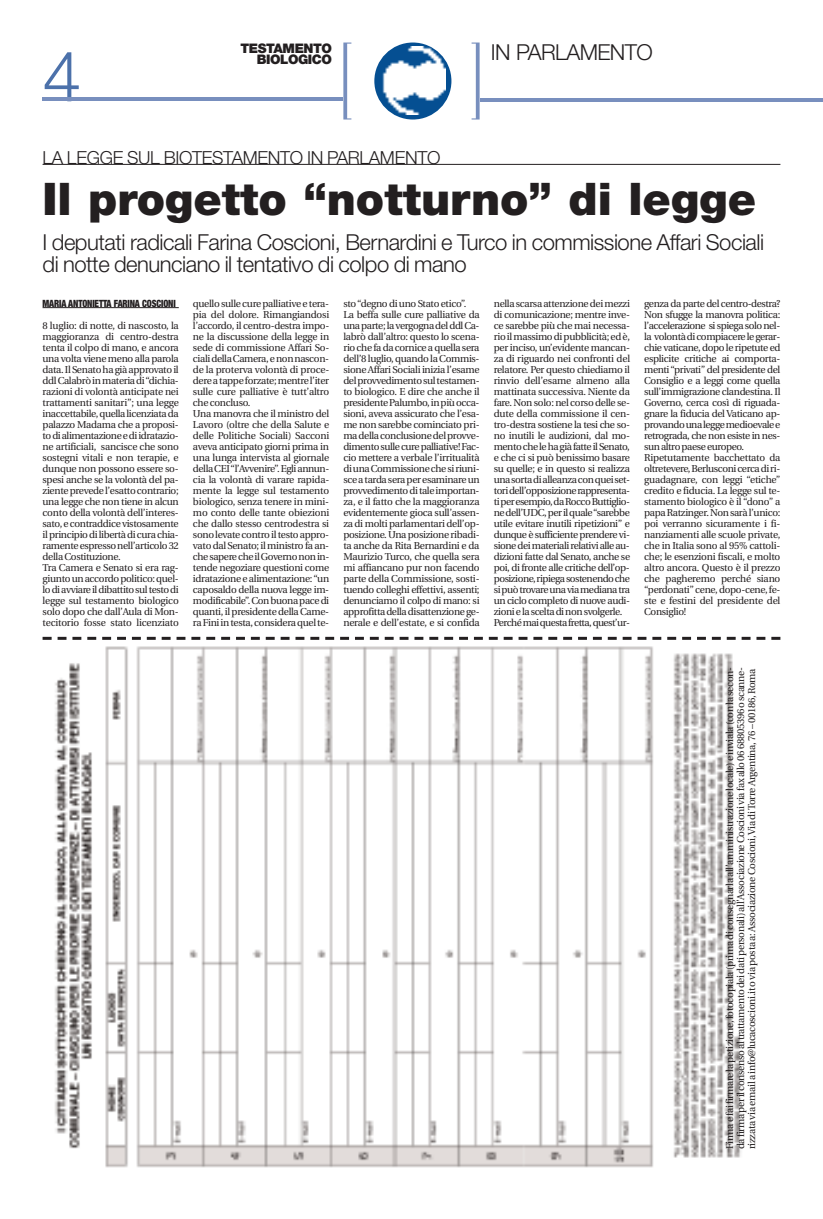
<style>
.page{position:relative;width:823px;height:1219px;background:#fff}
.page>*{position:absolute;margin:0;border:0;box-sizing:border-box;transform-origin:0 0}
.t1{font:300 70px "Helvetica Neue";color:#4c71aa}
.t2{font:900 45px "Helvetica Neue";color:#231f20}
.t3{font:300 22px/22px "Helvetica Neue";letter-spacing:-.02em;color:#231f20}
.t4{font:300 18px "Helvetica Neue";letter-spacing:-.015em;color:#231f20}
.t5{font:900 13.2px/10.8px "Helvetica Neue";letter-spacing:-.035em;color:#231f20;text-align:right}
.t6{font:10px/11px "Utopia";letter-spacing:-.03em;color:#231f20}
.t7{font:900 condensed 10px "Helvetica Neue";letter-spacing:-.015em;color:#231f20;scale:.9 1}
</style>
<div class="page">
<hr style="left:43px;top:98px;width:300px;height:3px;background:#788fbe">
<hr style="left:479px;top:98px;width:343px;height:3px;background:#788fbe">
<svg style="left:343px;top:43px;width:8px;height:77px"></svg>
<svg style="left:471px;top:43px;width:8px;height:77px"></svg>
<svg style="left:374px;top:43px;width:77px;height:77px"></svg>
<img style="left:381px;top:47px;width:64px;height:67px">
<img style="left:55px;top:646px;width:687px;height:522px">
<hr style="left:43px;top:307px;width:136px;height:1px;background:#231f20">
<hr style="left:43px;top:164px;width:737px;height:1px;background:#231f20">
<svg style="left:43px;top:637px;width:737px;height:3px"></svg>
<h1 class="t1" style="left:43px;top:51px;width:40px">4</h1>
<h3 class="t5" style="left:240px;top:44px;width:93px">TESTAMENTO<br>BIOLOGICO</h3>
<h3 class="t3" style="left:490px;top:43px;width:163px">IN PARLAMENTO</h3>
<h3 class="t4" style="left:43px;top:151px;width:399px">LA LEGGE SUL BIOTESTAMENTO IN PARLAMENTO</h3>
<h2 class="t2" style="left:43px;top:183px;width:714px">Il progetto “notturno” di legge</h2>
<h3 class="t3" style="left:43px;top:233px;width:722px">I deputati radicali Farina Coscioni, Bernardini e Turco in commissione Affari Sociali di notte denunciano il tentativo di colpo di mano</h3>
<p class="t7" style="left:43px;top:299px;width:149px">MARIA ANTONIETTA FARINA COSCIONI</p>
<p class="t6" style="left:43px;top:320px;width:138px">8 luglio: di notte, di nascosto, la maggioranza di centro-destra tenta il colpo di mano, e ancora una volta viene meno alla parola data. Il Senato ha già approvato il ddl Calabrò in materia di “dichia&shy;razioni di volontà anticipate nei trattamenti sanitari”; una legge inaccettabile, quella licenziata da palazzo Madama che a proposi&shy;to di alimentazione e di idratazio&shy;ne artificiali, sancisce che sono sostegni vitali e non terapie, e dunque non possono essere so&shy;spesi anche se la volontà del pa&shy;ziente prevede l’esatto contrario; una legge che non tiene in alcun conto della volontà dell’interes&shy;sato, e contraddice vistosamente il principio di libertà di cura chia&shy;ramente espresso nell’articolo 32 della Costituzione.<br>Tra Camera e Senato si era rag&shy;giunto un accordo politico: quel&shy;lo di avviare il dibattito sul testo di legge sul testamento biologico solo dopo che dall’Aula di Mon&shy;tecitorio fosse stato licenziato</p>
<p class="t6" style="left:193px;top:298px;width:138px">quello sulle cure palliative e tera&shy;pia del dolore. Rimangiandosi l’accordo, il centro-destra impo&shy;ne la discussione della legge in sede di commissione Affari So&shy;ciali della Camera, e non nascon&shy;de la proterva volontà di proce&shy;dere a tappe forzate; mentre l’iter sulle cure palliative è tutt’altro che concluso.<br>Una manovra che il ministro del<br>Lavoro (oltre che della Salute e delle Politiche Sociali) Sacconi aveva anticipato giorni prima in una lunga intervista al giornale della CEI “l’Avvenire”. Egli annun&shy;cia la volontà di varare rapida&shy;mente la legge sul testamento biologico, senza tenere in mini&shy;mo conto delle tante obiezioni che dallo stesso centrodestra si sono levate contro il testo appro&shy;vato dal Senato; il ministro fa an&shy;che sapere che il Governo non in&shy;tende negoziare questioni come idratazione e alimentazione: “un caposaldo della nuova legge im&shy;modificabile”. Con buona pace di quanti, il presidente della Came&shy;ra Fini in testa, considera quel te-</p>
<p class="t6" style="left:343px;top:298px;width:138px">sto “degno di uno Stato etico”.<br>La beffa sulle cure palliative da una parte; la vergogna del ddl Ca&shy;labrò dall’altro: questo lo scena&shy;rio che fa da cornice a quella sera dell’8 luglio, quando la Commis&shy;sione Affari Sociali inizia l’esame del provvedimento sul testamen&shy;to biologico. E dire che anche il presidente Palumbo, in più occa&shy;sioni, aveva assicurato che l’esa&shy;me non sarebbe cominciato pri&shy;ma della conclusione del provve&shy;dimento sulle cure palliative! Fac&shy;cio mettere a verbale l’irritualità di una Commissione che si riuni&shy;sce a tarda sera per esaminare un provvedimento di tale importan&shy;za, e il fatto che la maggioranza evidentemente gioca sull’assen&shy;za di molti parlamentari dell’op&shy;posizione. Una posizione ribadi&shy;ta anche da Rita Bernardini e da Maurizio Turco, che quella sera mi affiancano pur non facendo parte della Commissione, sosti&shy;tuendo colleghi effettivi, assenti; denunciamo il colpo di mano: si approfitta della disattenzione ge&shy;nerale e dell’estate, e si confida</p>
<p class="t6" style="left:493px;top:298px;width:138px">nella scarsa attenzione dei mezzi di comunicazione; mentre inve&shy;ce sarebbe più che mai necessa&shy;rio il massimo di pubblicità; ed è, per inciso, un’evidente mancan&shy;za di riguardo nei confronti del relatore. Per questo chiediamo il rinvio dell’esame almeno alla mattinata successiva. Niente da fare. Non solo: nel corso delle se&shy;dute della commissione il cen&shy;tro-destra sostiene la tesi che so&shy;no inutili le audizioni, dal mo&shy;mento che le ha già fatte il Senato, e che ci si può benissimo basare su quelle; e in questo si realizza una sorta di alleanza con quei set&shy;tori dell’opposizione rappresenta&shy;ti per esempio, da Rocco Buttiglio&shy;ne dell’UDC, per il quale “sarebbe utile evitare inutili ripetizioni” e dunque è sufficiente prendere vi&shy;sione dei materiali relativi alle au&shy;dizioni fatte dal Senato, anche se poi, di fronte alle critiche dell’op&shy;posizione, ripiega sostenendo che si può trovare una via mediana tra un ciclo completo di nuove audi&shy;zioni e la scelta di non svolgerle.<br>Perché mai questa fretta, quest’ur-</p>
<p class="t6" style="left:643px;top:298px;width:138px">genza da parte del centro-destra?<br>Non sfugge la manovra politica: l’accelerazione si spiega solo nel&shy;la volontà di compiacere le gerar&shy;chie vaticane, dopo le ripetute ed esplicite critiche ai comporta&shy;menti “privati” del presidente del<br>Consiglio e a leggi come quella sull’immigrazione clandestina. Il<br>Governo, cerca così di riguada&shy;gnare la fiducia del Vaticano ap&shy;provando una legge medioevale e retrograda, che non esiste in nes&shy;sun altro paese europeo.<br>Ripetutamente bacchettato da oltretevere, Berlusconi cerca di ri&shy;guadagnare, con leggi “etiche” credito e fiducia. La legge sul te&shy;stamento biologico è il “dono” a papa Ratzinger. Non sarà l’unico: poi verranno sicuramente i fi&shy;nanziamenti alle scuole private, che in Italia sono al 95% cattoli&shy;che; le esenzioni fiscali, e molto altro ancora. Questo è il prezzo che pagheremo perché siano “perdonati” cene, dopo-cene, fe&shy;ste e festini del presidente del<br>Consiglio!</p>
<p class="t6" style="left:724px;top:1149px;width:484px;text-align:justify;rotate:-90deg">Firma e fai firmare la petizione, fotocopiala (prima di consegnarla all’amministrazione locale) e inviala (con la secon&shy;da firma per il consenso al trattamento dei dati personali) all’Associazione Coscioni via fax allo 06 68805396 o scanne&shy;rizzata via email a info@lucacoscioni.it o via posta a: Associazione Coscioni, Via di Torre Argentina, 76 – 00186, Roma</p>
</div>
